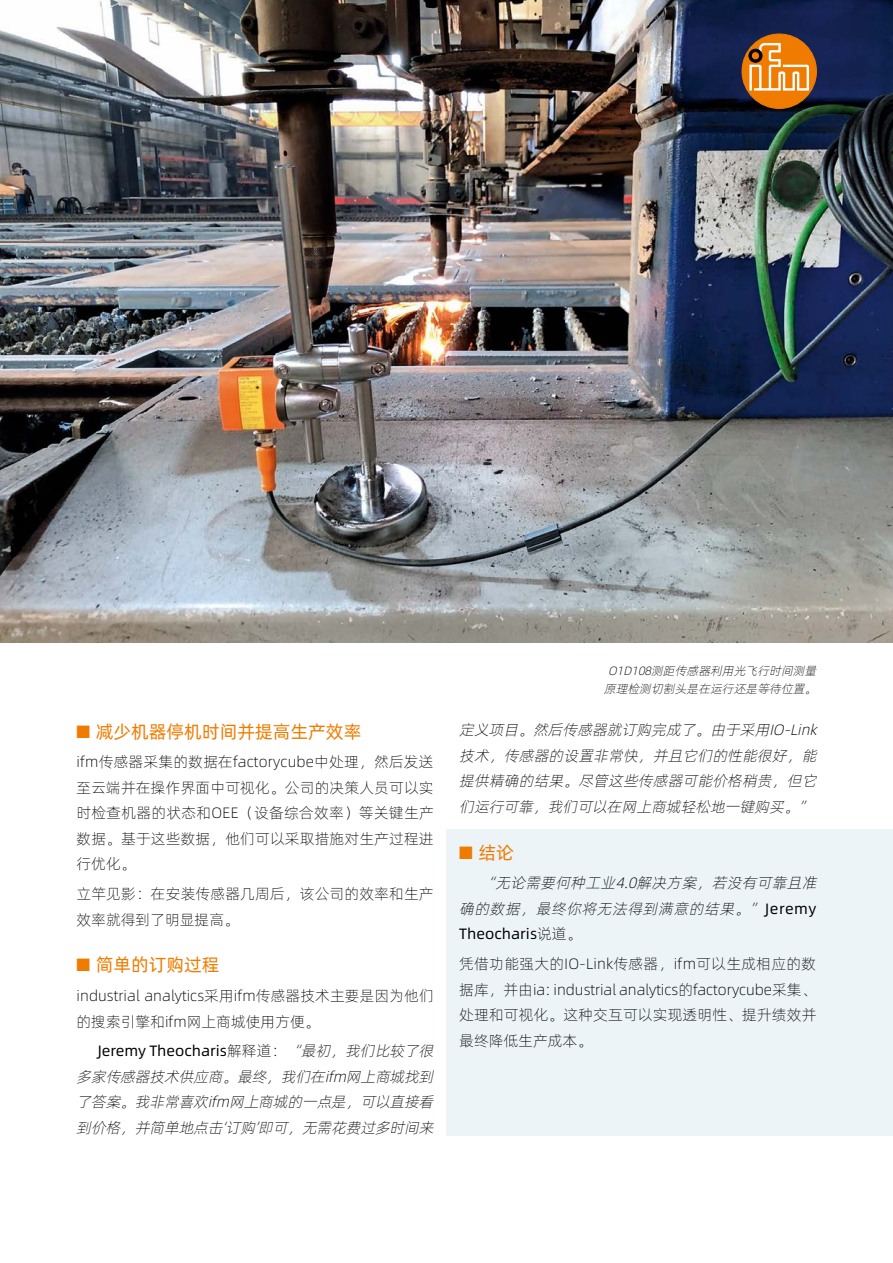
<style>
.page{position:relative;width:893px;height:1263px;background:#fff}
.page>*{position:absolute;margin:0;border:0;box-sizing:border-box;transform-origin:0 0}
.t1{font:18px "Alibaba Pu Hui Ti R";color:#ef7c00}
.Fließtext_verschacht{font:15px/25.5px "Alibaba Pu Hui Ti L";letter-spacing:.005em;color:#000;text-align:justify}
.Fließtext_verschacht-2{font:italic 15px/25.5px "Alibaba Pu Hui Ti L";color:#000;text-align:justify}
.Bildunterschrift_reb{font:italic 12px/18px "Alibaba Pu Hui Ti L";color:#000;text-align:center}
.s1{font-family:"Alibaba Pu Hui Ti R";font-style:normal}
.s2{font-style:normal}
</style>
<div class="page">
<div style="left:446px;top:829px;width:447px;height:306px;background:#edf4f8"></div>
<img style="left:0;top:0;width:893px;height:642px">
<div style="left:742px;top:34px;width:74px;height:74px;background:#ef7c00;border-radius:50%"></div>
<div style="left:742px;top:34px;width:75px;height:75px;border:1px solid #ef7c00;border-radius:50%"></div>
<svg style="left:748px;top:43px;width:61px;height:48px"></svg>
<p class="t1" style="left:77px;top:718px;width:286px">■ 减少机器停机时间并提高生产效率</p>
<p class="Fließtext_verschacht" style="left:77px;top:748px;width:359px">ifm传感器采集的数据在factorycube中处理，然后发送至云端并在操作界面中可视化。公司的决策人员可以实时检查机器的状态和OEE（设备综合效率）等关键生产数据。基于这些数据，他们可以采取措施对生产过程进行优化。</p>
<p class="Fließtext_verschacht" style="left:77px;top:880px;width:359px">立竿见影：在安装传感器几周后，该公司的效率和生产效率就得到了明显提高。</p>
<p class="t1" style="left:77px;top:951px;width:145px">■ 简单的订购过程</p>
<p class="Fließtext_verschacht" style="left:77px;top:982px;width:359px">industrial analytics采用ifm传感器技术主要是因为他们的搜索引擎和ifm网上商城使用方便。</p>
<p class="Fließtext_verschacht-2" style="left:77px;top:1037px;width:363px;text-indent:21px"><span class="s1">Jeremy Theocharis</span><span class="s2">解释道：</span>“最初，我们比较了很多家传感器技术供应商。最终，我们在ifm网上商城找到了答案。我非常喜欢ifm网上商城的一点是，可以直接看到价格，并简单地点击‘订购’即可，无需花费过多时间来</p>
<p class="Bildunterschrift_reb" style="left:604px;top:661px;width:218px">O1D108测距传感器利用光飞行时间测量原理检测切割头是在运行还是等待位置。</p>
<p class="Fließtext_verschacht-2" style="left:459px;top:716px;width:363px">定义项目。然后传感器就订购完成了。由于采用IO-Link技术，传感器的设置非常快，并且它们的性能很好，能提供精确的结果。尽管这些传感器可能价格稍贵，但它们运行可靠，我们可以在网上商城轻松地一键购买。”</p>
<p class="t1" style="left:459px;top:839px;width:56px">■ 结论</p>
<p class="Fließtext_verschacht-2" style="left:459px;top:869px;width:363px;text-align:left;text-indent:21px">“无论需要何种工业4.0解决方案，若没有可靠且准确的数据，最终你将无法得到满意的结果。”<span class="s1">J e r e m y<br>Theocharis</span><span class="s2">说道。</span></p>
<p class="Fließtext_verschacht" style="left:459px;top:950px;width:359px">凭借功能强大的IO-Link传感器，ifm可以生成相应的数据库，并由ia: industrial analytics的factorycube采集、处理和可视化。这种交互可以实现透明性、提升绩效并最终降低生产成本。</p>
</div>
